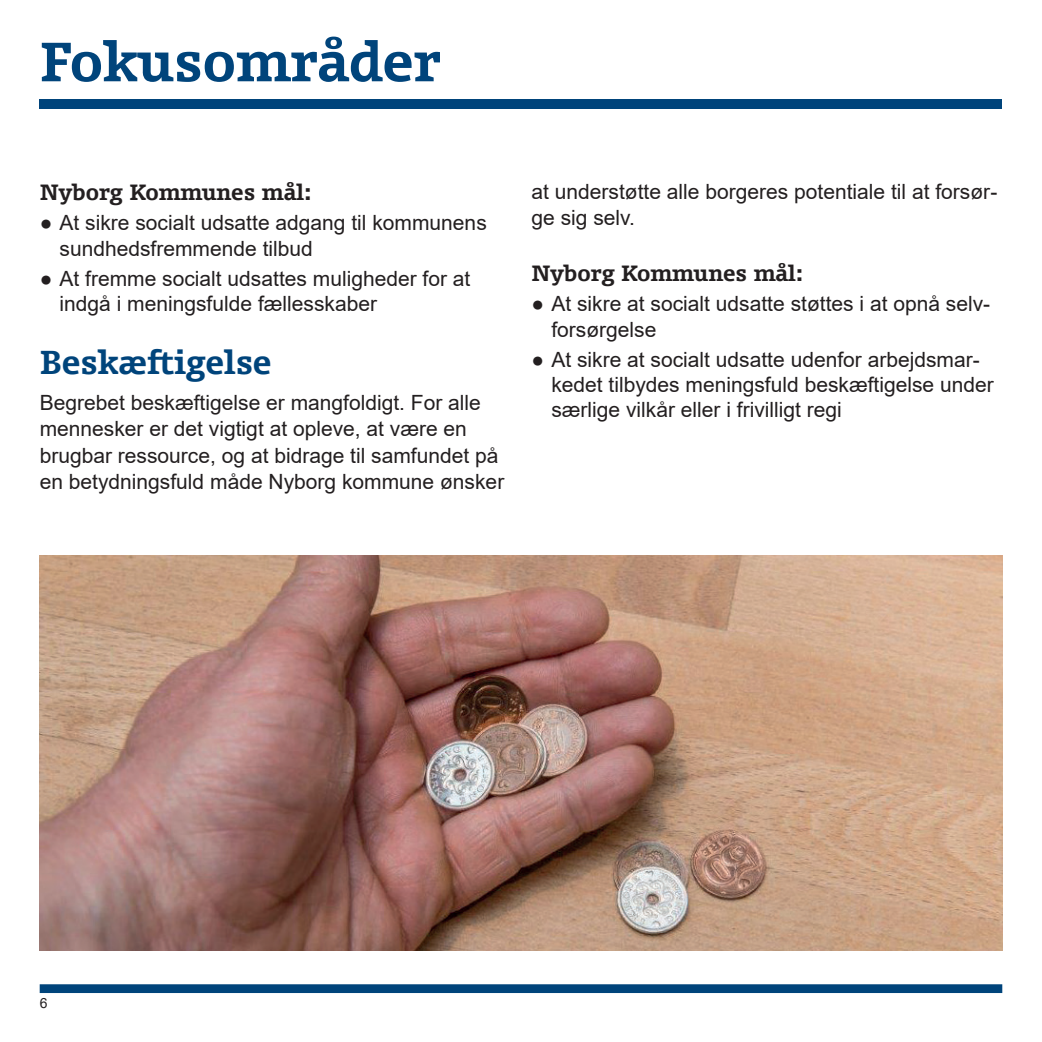
<style>
.page{position:relative;width:1042px;height:1042px;background:#fff}
.page>*{position:absolute;margin:0;border:0;box-sizing:border-box;transform-origin:0 0}
.t1{font:700 52.5px "Olsen";color:#00447b}
.t2{font:700 31.5px "Olsen";color:#00447b}
.t3{font:21px/25.2px "Arial";color:#231f20}
.t4{font:700 21px "Olsen";color:#231f20}
.t5{font:14px "Arial";color:#231f20}
</style>
<div class="page">
<div style="left:40px;top:984px;width:962px;height:9px;background:#00447b"></div>
<div style="left:40px;top:99px;width:962px;height:10px;background:#00447b"></div>
<img style="left:40px;top:556px;width:962px;height:394px">
<h1 class="t1" style="left:40px;top:27px;width:403px">Fokusområder</h1>
<p class="t4" style="left:40px;top:178px;width:273px">Nyborg Kommunes mål:</p>
<p class="t3" style="left:60px;top:210px;width:429px;text-indent:-20px">● At sikre socialt udsatte adgang til kommunens sundhedsfremmende tilbud</p>
<p class="t3" style="left:60px;top:266px;width:412px;text-indent:-20px">● At fremme socialt udsattes muligheder for at indgå i meningsfulde fællesskaber</p>
<h2 class="t2" style="left:40px;top:341px;width:233px">Beskæftigelse</h2>
<p class="t3" style="left:40px;top:389px;width:466px;line-height:26.2px">Begrebet beskæftigelse er mangfoldigt. For alle mennesker er det vigtigt at opleve, at være en brugbar ressource, og at bidrage til samfundet på en betydningsfuld måde Nyborg kommune ønsker</p>
<p class="t3" style="left:531px;top:178px;width:467px;line-height:26.2px">at understøtte alle borgeres potentiale til at forsør&shy;ge sig selv.</p>
<p class="t4" style="left:531px;top:259px;width:273px">Nyborg Kommunes mål:</p>
<p class="t3" style="left:551px;top:291px;width:440px;text-indent:-20px">● At sikre at socialt udsatte støttes i at opnå selv&shy;forsørgelse</p>
<p class="t3" style="left:551px;top:346px;width:444px;text-indent:-20px">● At sikre at socialt udsatte udenfor arbejdsmar&shy;kedet tilbydes meningsfuld beskæftigelse under særlige vilkår eller i frivilligt regi</p>
<p class="t5" style="left:40px;top:993px;width:9px">6</p>
</div>
